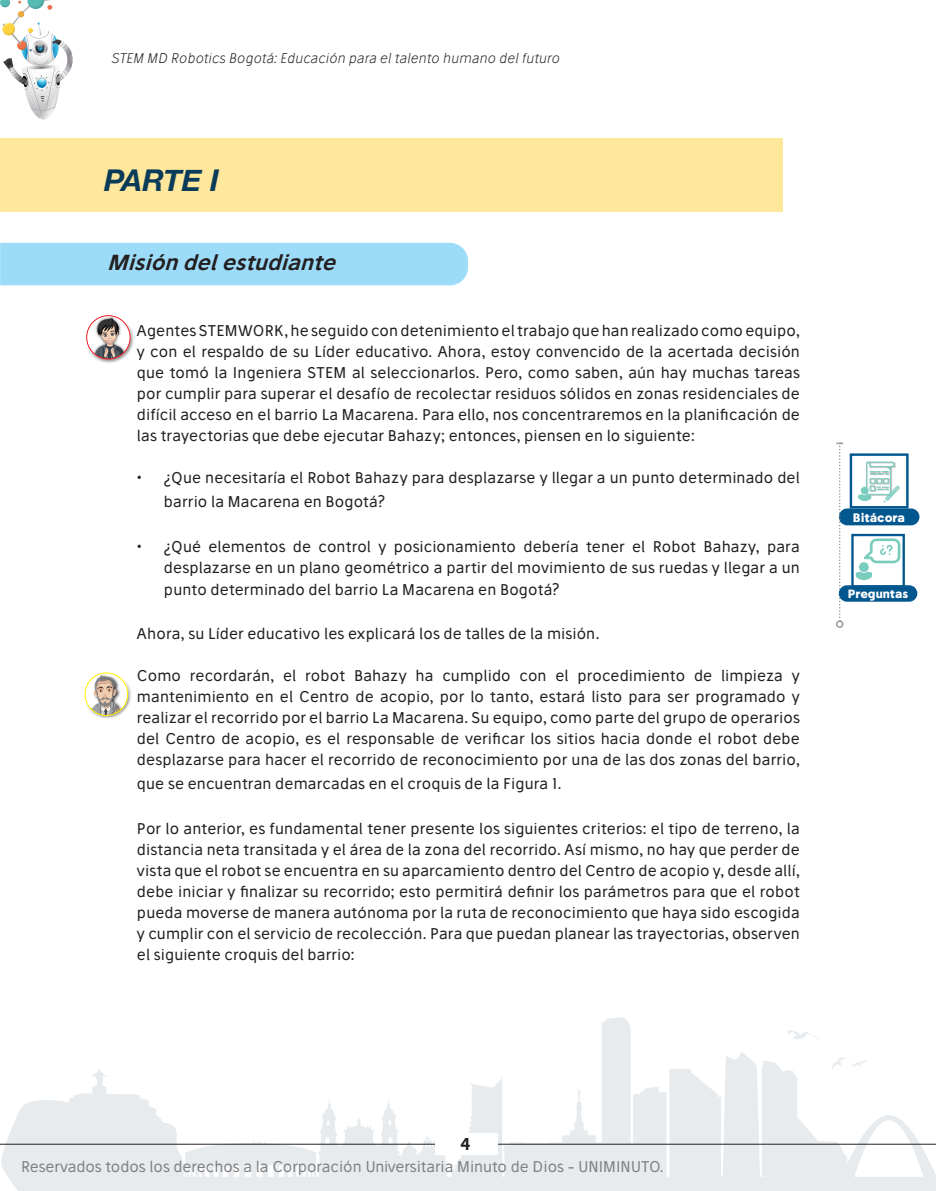
<style>
.page{position:relative;width:936px;height:1191px;background:#fff}
.page>*{position:absolute;margin:0;border:0;box-sizing:border-box;transform-origin:0 0}
.t1{font:italic 700 30px "Helvetica Neue";letter-spacing:-.01em;color:#0a3b59}
.t2{font:italic 600 21px "Stilu";color:#231f20}
.t3{font:600 16.5px "Stilu";color:#231f20}
.t4{font:15px/21px "Stilu";letter-spacing:.01em;color:#231f20;text-align:justify}
.t5{font:15px "Stilu";color:#808285}
.t6{font:italic 300 13.5px "Stilu";letter-spacing:.01em;color:#231f20}
.t7{font:700 11.85px "Stilu";color:#fff}
.t8{font:700 11.55px "Stilu";color:#fff}
</style>
<div class="page">
<svg style="left:88px;top:1017px;width:847px;height:174px"></svg>
<svg style="left:1px;top:1093px;width:87px;height:98px"></svg>
<hr style="left:0;top:1144px;width:935px;height:1px;background:#231f20">
<div style="left:435px;top:1133px;width:62px;height:22px;background:#fff"></div>
<svg style="left:0;top:0;width:73px;height:119px"></svg>
<div style="left:0;top:243px;width:468px;height:42px;background:#9cdcf8"></div>
<div style="left:0;top:139px;width:782px;height:73px;background:#ffe79c"></div>
<div style="left:838px;top:508px;width:81px;height:17px;background:#03578f;border-radius:8px"></div>
<div style="left:849px;top:453px;width:59px;height:55px;background:#fff;border:2px solid #03578f"></div>
<svg style="left:858px;top:461px;width:42px;height:42px"></svg>
<div style="left:85px;top:321px;width:50px;height:43px;background:#231f20;opacity:.47"></div>
<img style="left:87px;top:316px;width:43px;height:43px;border-radius:22px">
<div style="left:86px;top:315px;width:44px;height:44px;border:1px solid #ee1d23;border-radius:50%"></div>
<div style="left:84px;top:678px;width:48px;height:42px;background:#231f20;opacity:.47"></div>
<img style="left:96px;top:673px;width:21px;height:2px">
<svg style="left:85px;top:675px;width:43px;height:41px"></svg>
<div style="left:85px;top:673px;width:43px;height:42px;border:1px solid #fff101;border-radius:50%"></div>
<svg style="left:836px;top:442px;width:7px;height:180px"></svg>
<div style="left:835px;top:620px;width:8px;height:8px;border:2px solid #97999c;border-radius:50%"></div>
<div style="left:838px;top:585px;width:79px;height:16px;background:#03578f;border-radius:8px"></div>
<div style="left:851px;top:534px;width:53px;height:53px;background:#fff;border:2px solid #03578f"></div>
<svg style="left:855px;top:538px;width:45px;height:42px"></svg>
<p class="t6" style="left:112px;top:50px;width:449px">STEM MD Robotics Bogotá: Educación para el talento humano del futuro</p>
<p class="t1" style="left:104px;top:156px;width:117px">PARTE I</p>
<p class="t2" style="left:107px;top:248px;width:237px">Misióndelestudiante</p>
<p class="t4" style="left:137px;top:320px;width:664px">Agentes STEMWORK, he seguido con detenimiento el trabajo que han realizado como equipo, y con el respaldo de su Líder educativo. Ahora, estoy convencido de la acertada decisión que tomó la Ingeniera STEM al seleccionarlos. Pero, como saben, aún hay muchas tareas por cumplir para superar el desafío de recolectar residuos sólidos en zonas residenciales de difícil acceso en el barrio La Macarena. Para ello, nos concentraremos en la planificación de las trayectorias que debe ejecutar Bahazy; entonces, piensen en lo siguiente:</p>
<p class="t4" style="left:164px;top:465px;width:637px;line-height:24px;text-indent:-27px">• ¿Que necesitaría el Robot Bahazy para desplazarse y llegar a un punto determinado del barrio la Macarena en Bogotá?</p>
<p class="t4" style="left:137px;top:536px;width:664px;text-align:right">• ¿Qué elementos de control y posicionamiento debería tener el Robot Bahazy, para desplazarse en un plano geométrico a partir del movimiento de sus ruedas y llegar a un</p>
<p class="t4" style="left:164px;top:579px;width:396px">punto determinado del barrio La Macarena en Bogotá?</p>
<p class="t4" style="left:137px;top:623px;width:464px">Ahora, su Líder educativo les explicará los de talles de la misión.</p>
<p class="t4" style="left:137px;top:665px;width:664px">Como recordarán, el robot Bahazy ha cumplido con el procedimiento de limpieza y mantenimiento en el Centro de acopio, por lo tanto, estará listo para ser programado y realizar el recorrido por el barrio La Macarena. Su equipo, como parte del grupo de operarios del Centro de acopio, es el responsable de verificar los sitios hacia donde el robot debe desplazarse para hacer el recorrido de reconocimiento por una de las dos zonas del barrio,</p>
<p class="t4" style="left:137px;top:773px;width:426px">que se encuentran demarcadas en el croquis de la Figura 1.</p>
<p class="t4" style="left:137px;top:818px;width:664px">Por lo anterior, es fundamental tener presente los siguientes criterios: el tipo de terreno, la distancia neta transitada y el área de la zona del recorrido. Así mismo, no hay que perder de vista que el robot se encuentra en su aparcamiento dentro del Centro de acopio y, desde allí, debe iniciar y finalizar su recorrido; esto permitirá definir los parámetros para que el robot pueda moverse de manera autónoma por la ruta de reconocimiento que haya sido escogida y cumplir con el servicio de recolección. Para que puedan planear las trayectorias, observen el siguiente croquis del barrio:</p>
<p class="t7" style="left:852px;top:509px;width:54px">Bitácora</p>
<p class="t8" style="left:847px;top:586px;width:62px">Preguntas</p>
<p class="t3" style="left:460px;top:1133px;width:12px">4</p>
<p class="t5" style="left:21px;top:1157px;width:644px">Reservados todos los derechos a la Corporación Universitaria Minuto de Dios - UNIMINUTO.</p>
</div>
